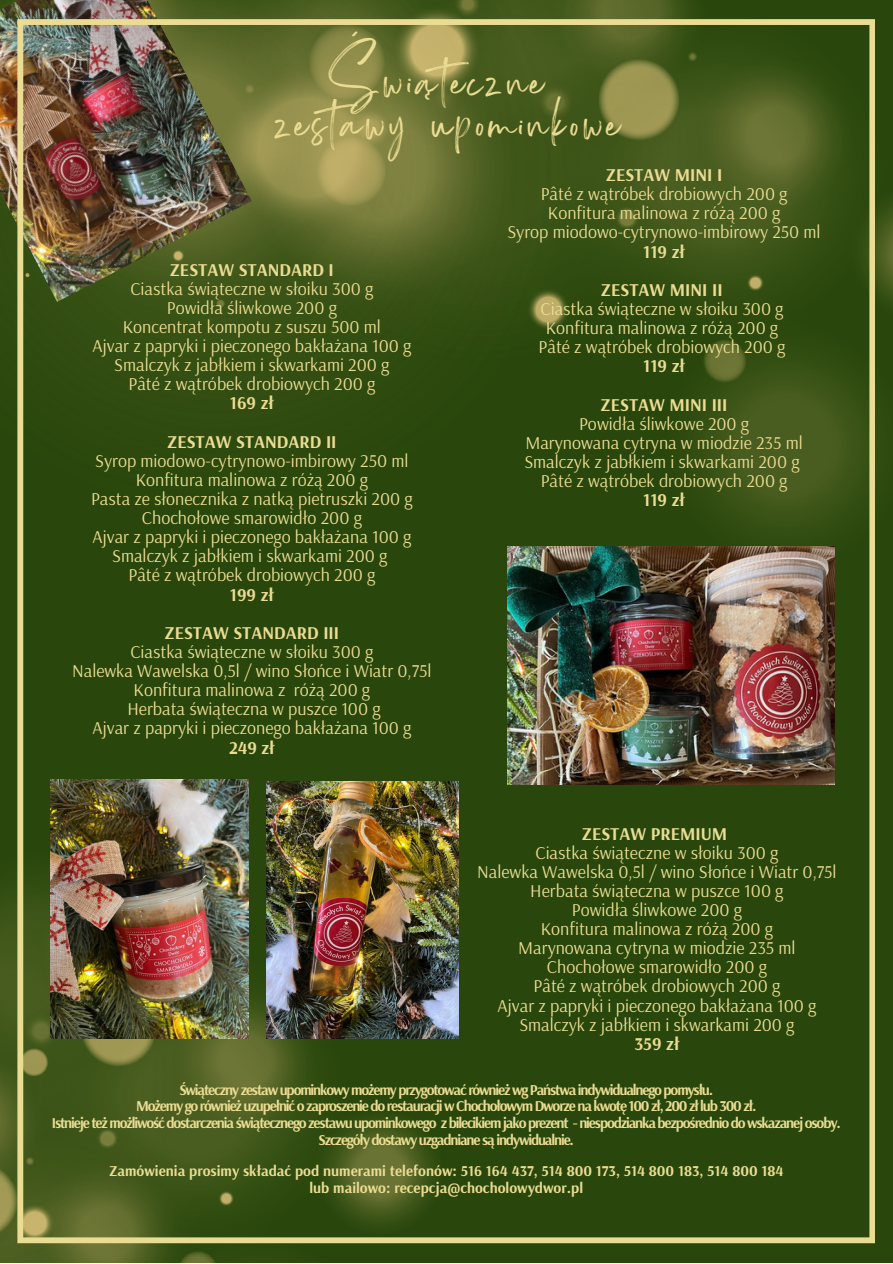
<style>
.page{position:relative;width:893px;height:1264px;background:#fff}
.page>*{position:absolute;margin:0;border:0;box-sizing:border-box;transform-origin:0 0}
.t1{font:45px "Sisterhood";letter-spacing:.09em;color:#ebdc93}
.t2{font:18px "Arsenal";color:#ebdc93}
.t3{font:700 18px "Arsenal";color:#ebdc93}
.t4{font:700 15px "Arsenal";letter-spacing:-.075em;color:#ebdc93}
.t5{font:700 15px "Arsenal";color:#ebdc93}
</style>
<div class="page">
<div style="left:0;top:0;width:892px;height:1262px;background:#29470c"></div>
<img style="left:252px;top:0;width:640px;height:302px">
<img style="left:0;top:1002px;width:308px;height:260px">
<img style="left:0;top:0;width:252px;height:225px">
<img style="left:17px;top:19px;width:858px;height:1224px">
<p class="t1" style="left:330px;top:70px;width:215px">Świąteczne</p>
<p class="t1" style="left:276px;top:113px;width:345px">zestawy upominkowe</p>
<p class="t3" style="left:170px;top:257px;width:166px">ZESTAW STANDARD I</p>
<p class="t2" style="left:130px;top:277px;width:244px">Ciastka świąteczne w słoiku 300 g</p>
<p class="t2" style="left:167px;top:296px;width:171px">Powidła śliwkowe 200 g</p>
<p class="t2" style="left:123px;top:315px;width:259px">Koncentrat kompotu z suszu 500 ml</p>
<p class="t2" style="left:92px;top:334px;width:320px">Ajvar z papryki i pieczonego bakłażana 100 g</p>
<p class="t2" style="left:114px;top:353px;width:276px">Smalczyk z jabłkiem i skwarkami 200 g</p>
<p class="t2" style="left:128px;top:372px;width:248px">Pâté z wątróbek drobiowych 200 g</p>
<p class="t3" style="left:230px;top:391px;width:45px">169 zł</p>
<p class="t3" style="left:167px;top:429px;width:171px">ZESTAW STANDARD II</p>
<p class="t2" style="left:95px;top:449px;width:314px">Syrop miodowo-cytrynowo-imbirowy 250 ml</p>
<p class="t2" style="left:136px;top:468px;width:234px">Konfitura malinowa z różą 200 g</p>
<p class="t2" style="left:91px;top:487px;width:323px">Pasta ze słonecznika z natką pietruszki 200 g</p>
<p class="t2" style="left:142px;top:506px;width:221px">Chochołowe smarowidło 200 g</p>
<p class="t2" style="left:92px;top:525px;width:320px">Ajvar z papryki i pieczonego bakłażana 100 g</p>
<p class="t2" style="left:112px;top:544px;width:276px">Smalczyk z jabłkiem i skwarkami 200 g</p>
<p class="t2" style="left:128px;top:563px;width:248px">Pâté z wątróbek drobiowych 200 g</p>
<p class="t3" style="left:230px;top:582px;width:45px">199 zł</p>
<p class="t3" style="left:164px;top:620px;width:176px">ZESTAW STANDARD III</p>
<p class="t2" style="left:130px;top:640px;width:244px">Ciastka świąteczne w słoiku 300 g</p>
<p class="t2" style="left:72px;top:659px;width:361px">Nalewka Wawelska 0,5l / wino Słońce i Wiatr 0,75l</p>
<p class="t2" style="left:134px;top:678px;width:238px">Konfitura malinowa z różą 200 g</p>
<p class="t2" style="left:127px;top:697px;width:254px">Herbata świąteczna w puszce 100 g</p>
<p class="t2" style="left:92px;top:716px;width:320px">Ajvar z papryki i pieczonego bakłażana 100 g</p>
<p class="t3" style="left:229px;top:735px;width:47px">249 zł</p>
<p class="t3" style="left:605px;top:163px;width:118px">ZESTAW MINI I</p>
<p class="t2" style="left:540px;top:182px;width:248px">Pâté z wątróbek drobiowych 200 g</p>
<p class="t2" style="left:548px;top:201px;width:234px">Konfitura malinowa z różą 200 g</p>
<p class="t2" style="left:507px;top:220px;width:314px">Syrop miodowo-cytrynowo-imbirowy 250 ml</p>
<p class="t3" style="left:643px;top:239px;width:43px">119 zł</p>
<p class="t3" style="left:601px;top:278px;width:123px">ZESTAW MINI II</p>
<p class="t2" style="left:540px;top:297px;width:244px">Ciastka świąteczne w słoiku 300 g</p>
<p class="t2" style="left:545px;top:316px;width:234px">Konfitura malinowa z różą 200 g</p>
<p class="t2" style="left:538px;top:335px;width:248px">Pâté z wątróbek drobiowych 200 g</p>
<p class="t3" style="left:643px;top:354px;width:43px">119 zł</p>
<p class="t3" style="left:600px;top:392px;width:128px">ZESTAW MINI III</p>
<p class="t2" style="left:579px;top:411px;width:171px">Powidła śliwkowe 200 g</p>
<p class="t2" style="left:525px;top:431px;width:279px">Marynowana cytryna w miodzie 235 ml</p>
<p class="t2" style="left:524px;top:450px;width:276px">Smalczyk z jabłkiem i skwarkami 200 g</p>
<p class="t2" style="left:540px;top:469px;width:248px">Pâté z wątróbek drobiowych 200 g</p>
<p class="t3" style="left:643px;top:488px;width:43px">119 zł</p>
<p class="t3" style="left:582px;top:821px;width:147px">ZESTAW PREMIUM</p>
<p class="t2" style="left:535px;top:840px;width:244px">Ciastka świąteczne w słoiku 300 g</p>
<p class="t2" style="left:477px;top:859px;width:361px">Nalewka Wawelska 0,5l / wino Słońce i Wiatr 0,75l</p>
<p class="t2" style="left:530px;top:878px;width:254px">Herbata świąteczna w puszce 100 g</p>
<p class="t2" style="left:572px;top:898px;width:171px">Powidła śliwkowe 200 g</p>
<p class="t2" style="left:540px;top:917px;width:234px">Konfitura malinowa z różą 200 g</p>
<p class="t2" style="left:518px;top:936px;width:279px">Marynowana cytryna w miodzie 235 ml</p>
<p class="t2" style="left:547px;top:955px;width:221px">Chochołowe smarowidło 200 g</p>
<p class="t2" style="left:533px;top:974px;width:248px">Pâté z wątróbek drobiowych 200 g</p>
<p class="t2" style="left:497px;top:993px;width:320px">Ajvar z papryki i pieczonego bakłażana 100 g</p>
<p class="t2" style="left:519px;top:1012px;width:276px">Smalczyk z jabłkiem i skwarkami 200 g</p>
<p class="t3" style="left:634px;top:1031px;width:46px">359 zł</p>
<p class="t4" style="left:179px;top:1079px;width:535px">Świąteczny zestaw upominkowy możemy przygotować również wg Państwa indywidualnego pomysłu.</p>
<p class="t4" style="left:136px;top:1096px;width:622px">Możemy go również uzupełnić o zaproszenie do restauracji w Chochołowym Dworze na kwotę 100 zł, 200 zł lub 300 zł.</p>
<p class="t4" style="left:52px;top:1113px;width:790px">Istnieje też możliwość dostarczenia świątecznego zestawu upominkowego z bilecikiem jako prezent - niespodzianka bezpośrednio do wskazanej osoby.</p>
<p class="t4" style="left:318px;top:1130px;width:257px">Szczegóły dostawy uzgadniane są indywidualnie.</p>
<p class="t5" style="left:109px;top:1160px;width:676px">Zamówienia prosimy składać pod numerami telefonów: 516 164 437, 514 800 173, 514 800 183, 514 800 184</p>
<p class="t5" style="left:309px;top:1177px;width:275px">lub mailowo: recepcja@chocholowydwor.pl</p>
</div>
